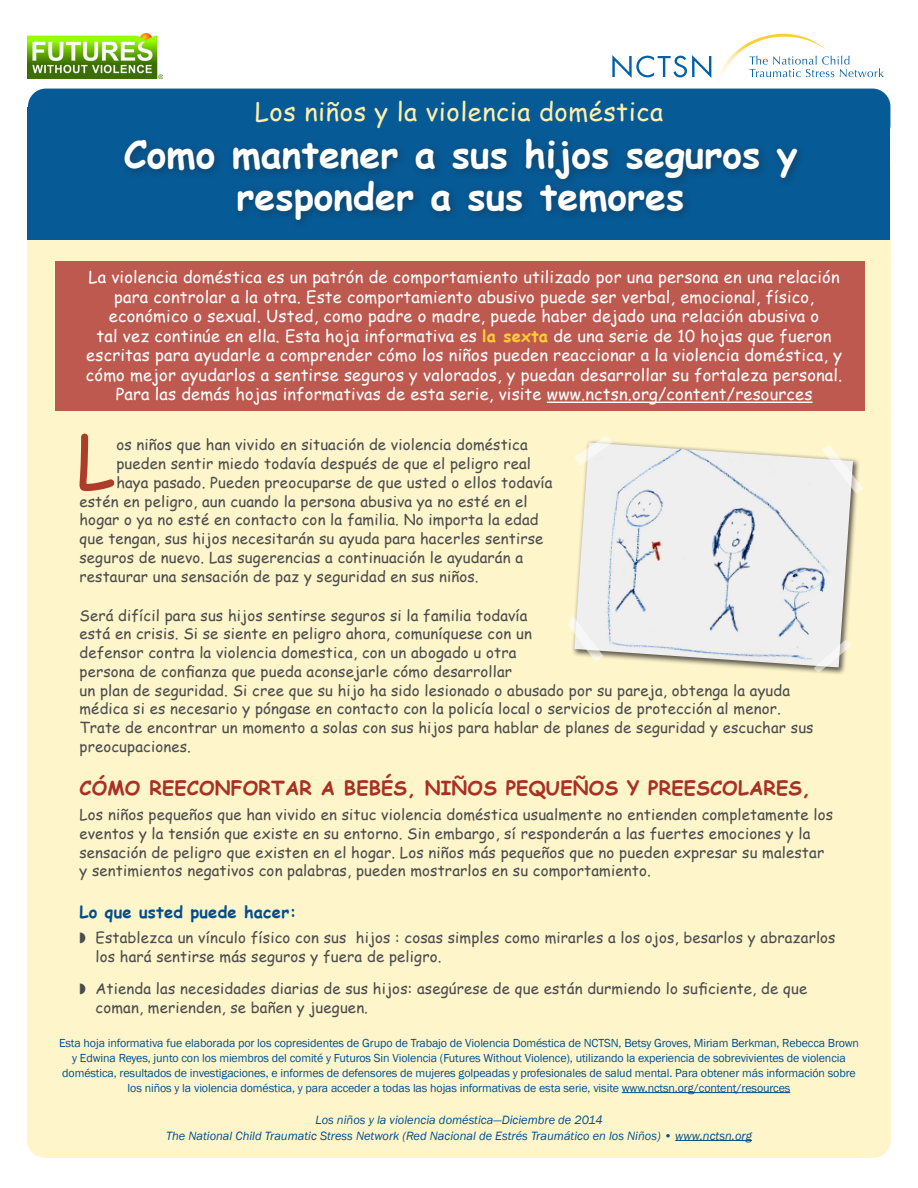
<style>
.page{position:relative;width:918px;height:1188px;background:#fff}
.page>*{position:absolute;margin:0;border:0;box-sizing:border-box;transform-origin:0 0}
.Body_Text{font:72px "Comic Sans MS";color:#ac3c2b}
.t1{font:700 37.5px "Comic Sans MS";color:#fff}
.t2{font:25.5px "Comic Sans MS";letter-spacing:.02em;color:#ffefaa}
.Sub-Head_Final_2013{font:700 19.5px "Comic Sans MS";letter-spacing:.01em;color:#a93025}
.t3{font:16.5px/19.5px "Comic Sans MS";letter-spacing:.01em;color:#fff;text-align:center}
.Body_Copy_Jan_2013{font:700 16.5px "Comic Sans MS";letter-spacing:.01em;color:#00508e}
.Body_Text-2{font:15px/18.8px "Comic Sans MS";letter-spacing:.01em;color:#4b4c4d}
.t4{font:italic 12.45px "Franklin Gothic";color:#00508e}
.t5{font:12px/15px "Franklin Gothic";letter-spacing:-.01em;color:#00508e;text-align:center}
.s1{font-weight:700;color:#ffcd31}
</style>
<div class="page">
<div style="left:27px;top:149px;width:864px;height:1009px;background:#fef5cb;border-radius:18px"></div>
<div style="left:55px;top:261px;width:810px;height:150px;background:#bd594f"></div>
<hr style="left:547px;top:402px;width:265px;height:1px;background:#fff">
<div style="left:571px;top:439px;width:290px;height:236px;background:#231f20;opacity:.75"></div>
<img style="left:574px;top:443px;width:279px;height:224px">
<svg style="left:575px;top:436px;width:38px;height:30px"></svg>
<svg style="left:822px;top:445px;width:41px;height:49px"></svg>
<svg style="left:568px;top:616px;width:36px;height:46px"></svg>
<svg style="left:814px;top:640px;width:38px;height:33px"></svg>
<div style="left:28px;top:107px;width:862px;height:133px;background:#065a96"></div>
<div style="left:28px;top:89px;width:862px;height:54px;background:#065a96;border-radius:18px"></div>
<svg style="left:612px;top:55px;width:99px;height:23px"></svg>
<svg style="left:719px;top:33px;width:165px;height:45px"></svg>
<img style="left:28px;top:33px;width:134px;height:46px">
<div style="left:119px;top:134px;width:688px;height:96px;background:#231f20;opacity:.41"></div>
<hr style="left:622px;top:1092px;width:168px;height:1px;background:#00508e">
<hr style="left:675px;top:1140px;width:77px;height:1px;background:#00508e">
<p class="t2" style="left:255px;top:93px;width:410px">Los niños y la violencia doméstica</p>
<p class="t1" style="left:124px;top:127px;width:675px">Como mantener a sus hijos seguros y</p>
<p class="t1" style="left:236px;top:169px;width:450px">responder a sus temores</p>
<p class="t3" style="left:86px;top:267px;width:758px">La violencia doméstica es un patrón de comportamiento utilizado por una persona en una relación para controlar a la otra. Este comportamiento abusivo puede ser verbal, emocional, físico, económico o sexual. Usted, como padre o madre, puede haber dejado una relación abusiva o<br>tal vez continúe en ella. Esta hoja informativa es <span class="s1">la sexta</span> de una serie de 10 hojas que fueron escritas para ayudarle a comprender cómo los niños pueden reaccionar a la violencia doméstica, y cómo mejor ayudarlos a sentirse seguros y valorados, y puedan desarrollar su fortaleza personal.<br>Para las demás hojas informativas de esta serie, visite www.nctsn.org/content/resources</p>
<p class="Body_Text" style="left:76px;top:408px;width:41px">L</p>
<p class="Body_Text-2" style="left:116px;top:435px;width:413px">os niños que han vivido en situación de violencia doméstica</p>
<p class="Body_Text-2" style="left:116px;top:454px;width:416px">pueden sentir miedo todavía después de que el peligro real</p>
<p class="Body_Text-2" style="left:116px;top:473px;width:438px">haya pasado. Pueden preocuparse de que usted o ellos todavía</p>
<p class="Body_Text-2" style="left:80px;top:491px;width:450px">estén en peligro, aun cuando la persona abusiva ya no esté en el</p>
<p class="Body_Text-2" style="left:80px;top:510px;width:461px">hogar o ya no esté en contacto con la familia. No importa la edad</p>
<p class="Body_Text-2" style="left:80px;top:529px;width:465px">que tengan, sus hijos necesitarán su ayuda para hacerles sentirse</p>
<p class="Body_Text-2" style="left:80px;top:548px;width:445px">seguros de nuevo. Las sugerencias a continuación le ayudarán a</p>
<p class="Body_Text-2" style="left:80px;top:566px;width:401px">restaurar una sensación de paz y seguridad en sus niños.</p>
<p class="Body_Text-2" style="left:80px;top:605px;width:736px">Será difícil para sus hijos sentirse seguros si la familia todavía<br>está en crisis. Si se siente en peligro ahora, comuníquese con un<br>defensor contra la violencia domestica, con un abogado u otra<br>persona de confianza que pueda aconsejarle cómo desarrollar<br>un plan de seguridad. Si cree que su hijo ha sido lesionado o abusado por su pareja, obtenga la ayuda médica si es necesario y póngase en contacto con la policía local o servicios de protección al menor.<br>Trate de encontrar un momento a solas con sus hijos para hablar de planes de seguridad y escuchar sus preocupaciones.</p>
<p class="Sub-Head_Final_2013" style="left:80px;top:773px;width:733px">CÓMO REECONFORTAR A BEBÉS, NIÑOS PEQUEÑOS Y PREESCOLARES,</p>
<p class="Body_Text-2" style="left:80px;top:805px;width:755px">Los niños pequeños que han vivido en situc violencia doméstica usualmente no entienden completamente los eventos y la tensión que existe en su entorno. Sin embargo, sí responderán a las fuertes emociones y la sensación de peligro que existen en el hogar. Los niños más pequeños que no pueden expresar su malestar y sentimientos negativos con palabras, pueden mostrarlos en su comportamiento.</p>
<p class="Body_Copy_Jan_2013" style="left:80px;top:899px;width:219px">Lo que usted puede hacer:</p>
<p class="Body_Text-2" style="left:95px;top:928px;width:742px">Establezca un vínculo físico con sus hijos : cosas simples como mirarles a los ojos, besarlos y abrazarlos los hará sentirse más seguros y fuera de peligro.</p>
<p class="Body_Text-2" style="left:95px;top:979px;width:713px">Atienda las necesidades diarias de sus hijos: asegúrese de que están durmiendo lo suficiente, de que coman, merienden, se bañen y jueguen.</p>
<p class="t5" style="left:59px;top:1035px;width:802px">Esta hoja informativa fue elaborada por los copresidentes de Grupo de Trabajo de Violencia Doméstica de NCTSN, Betsy Groves, Miriam Berkman, Rebecca Brown y Edwina Reyes, junto con los miembros del comité y Futuros Sin Violencia (Futures Without Violence), utilizando la experiencia de sobrevivientes de violencia doméstica, resultados de investigaciones, e informes de defensores de mujeres golpeadas y profesionales de salud mental. Para obtener más información sobre los niños y la violencia doméstica, y para acceder a todas las hojas informativas de esta serie, visite www.nctsn.org/content/resources</p>
<p class="t4" style="left:315px;top:1112px;width:289px">Los niños y la violencia doméstica—Diciembre de 2014</p>
<p class="t4" style="left:166px;top:1128px;width:587px">The National Child Traumatic Stress Network (Red Nacional de Estrés Traumático en los Niños) • www.nctsn.org</p>
</div>
